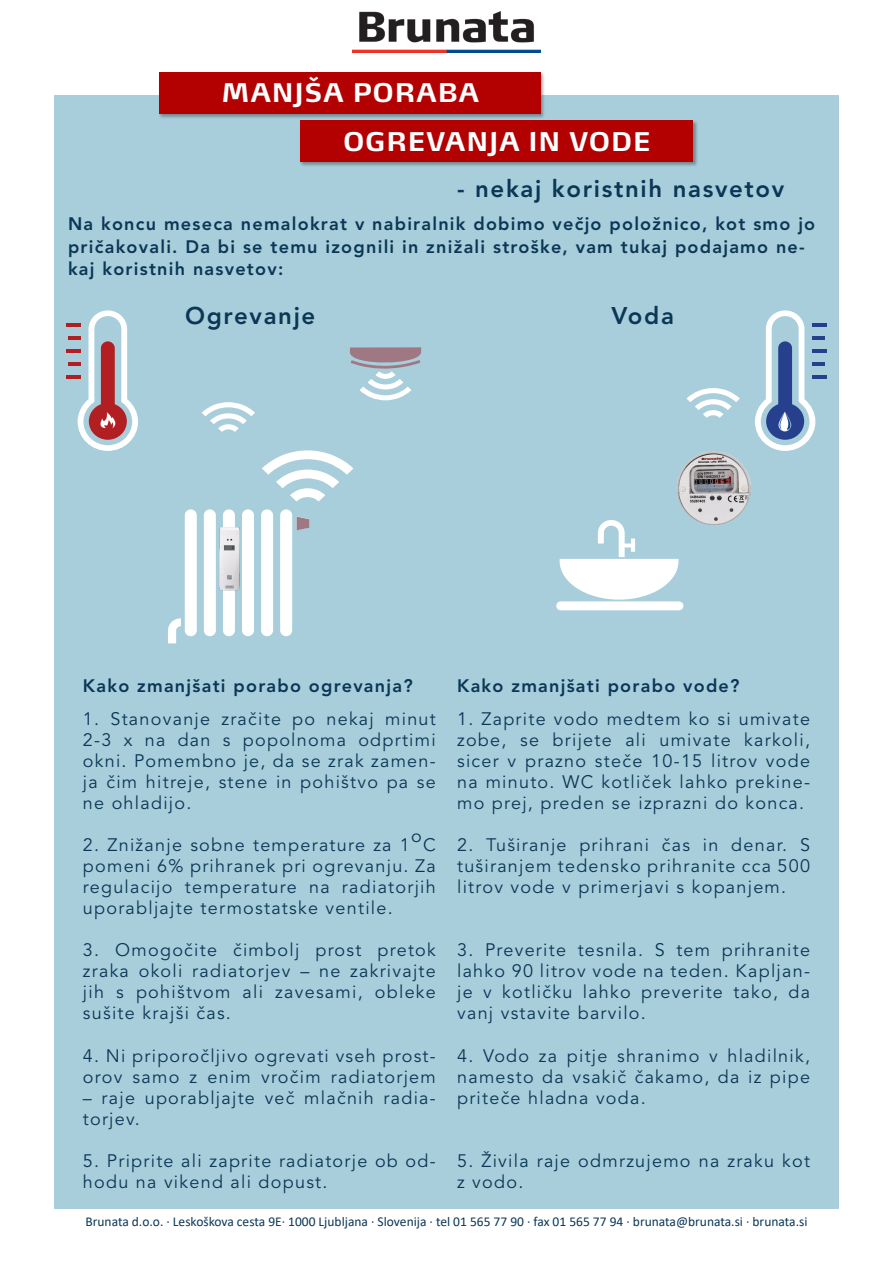
<style>
.page{position:relative;width:893px;height:1263px;background:#fff}
.page>*{position:absolute;margin:0;border:0;box-sizing:border-box;transform-origin:0 0}
.t1{font:700 25.5px/49.3px "Max OT";letter-spacing:.03em;color:#fff}
.t2{font:800 24px "Avenir LT Pro";letter-spacing:.07em;color:#0b3756}
.t3{font:18px/21px "Avenir LT Pro";letter-spacing:.07em;color:#0b3756;text-align:justify}
.t4{font:800 18px/22.5px "Avenir LT Pro";letter-spacing:.07em;color:#0b3756}
.t5{font:13.5px "Calibri";color:#0b3756}
</style>
<div class="page">
<div style="left:54px;top:96px;width:785px;height:1113px;background:#a9cedb"></div>
<div style="left:158px;top:72px;width:388px;height:47px;background:#231f20;opacity:.4"></div>
<div style="left:159px;top:73px;width:381px;height:41px;background:#b30000"></div>
<div style="left:299px;top:120px;width:399px;height:47px;background:#231f20;opacity:.4"></div>
<div style="left:300px;top:121px;width:393px;height:41px;background:#b30000"></div>
<img style="left:352px;top:12px;width:189px;height:41px">
<hr style="left:812px;top:324px;width:15px;height:3px;background:#253f8e">
<hr style="left:812px;top:349px;width:15px;height:4px;background:#27408e">
<svg style="left:755px;top:310px;width:70px;height:141px"></svg>
<hr style="left:812px;top:375px;width:15px;height:3px;background:#27408e">
<img style="left:770px;top:408px;width:30px;height:27px">
<div style="left:556px;top:601px;width:127px;height:9px;background:#fff;border-radius:4px"></div>
<svg style="left:560px;top:520px;width:118px;height:80px"></svg>
<img style="left:677px;top:451px;width:74px;height:74px;border-radius:37px">
<hr style="left:66px;top:324px;width:15px;height:3px;background:#b21f23">
<hr style="left:66px;top:349px;width:15px;height:4px;background:#b21f23">
<svg style="left:68px;top:310px;width:70px;height:141px"></svg>
<hr style="left:66px;top:375px;width:15px;height:3px;background:#b21f23">
<img style="left:93px;top:408px;width:30px;height:27px">
<svg style="left:168px;top:509px;width:141px;height:134px"></svg>
<svg style="left:262px;top:450px;width:91px;height:51px"></svg>
<img style="left:216px;top:521px;width:25px;height:74px">
<svg style="left:202px;top:402px;width:53px;height:30px"></svg>
<svg style="left:686px;top:388px;width:54px;height:30px"></svg>
<svg style="left:349px;top:347px;width:73px;height:53px"></svg>
<p class="t1" style="left:343px;top:68px;width:309px;text-indent:-122px">MANJŠA PORABA<br>OGREVANJA IN VODE</p>
<p class="t2" style="left:457px;top:174px;width:329px">- nekaj koristnih nasvetov</p>
<p class="t4" style="left:68px;top:213px;width:749px">Na koncu meseca nemalokrat v nabiralnik dobimo večjo položnico, kot smo jo pričakovali. Da bi se temu izognili in znižali stroške, vam tukaj podajamo ne&shy;kaj koristnih nasvetov:</p>
<p class="t2" style="left:185px;top:302px;width:132px">Ogrevanje</p>
<p class="t2" style="left:611px;top:302px;width:64px">Voda</p>
<p class="t4" style="left:83px;top:675px;width:331px">Kako zmanjšati porabo ogrevanja?</p>
<p class="t3" style="left:83px;top:709px;width:354px">1. Stanovanje zračite po nekaj minut 2-3 x na dan s popolnoma odprtimi okni. Pomembno je, da se zrak zamen&shy;ja čim hitreje, stene in pohištvo pa se ne ohladijo.</p>
<p class="t3" style="left:83px;top:835px;width:329px">2. Znižanje sobne temperature za 1</p>
<p class="t3" style="left:411px;top:826px;width:12px">o</p>
<p class="t3" style="left:83px;top:835px;width:354px;text-indent:340px">C pomeni 6% prihranek pri ogrevanju. Za regulacijo temperature na radiatorjih uporabljajte termostatske ventile.</p>
<p class="t3" style="left:83px;top:940px;width:354px">3. Omogočite čimbolj prost pretok zraka okoli radiatorjev – ne zakrivajte jih s pohištvom ali zavesami, obleke sušite krajši čas.</p>
<p class="t3" style="left:83px;top:1045px;width:354px">4. Ni priporočljivo ogrevati vseh prost&shy;orov samo z enim vročim radiatorjem</p>
<p class="t3" style="left:83px;top:1087px;width:354px">– raje uporabljajte več mlačnih radia&shy;torjev.</p>
<p class="t3" style="left:83px;top:1150px;width:354px">5. Priprite ali zaprite radiatorje ob od&shy;hodu na vikend ali dopust.</p>
<p class="t4" style="left:457px;top:675px;width:284px">Kako zmanjšati porabo vode?</p>
<p class="t3" style="left:457px;top:709px;width:354px">1. Zaprite vodo medtem ko si umivate zobe, se brijete ali umivate karkoli, sicer v prazno steče 10-15 litrov vode na minuto. WC kotliček lahko prekine&shy;mo prej, preden se izprazni do konca.</p>
<p class="t3" style="left:457px;top:835px;width:354px">2. Tuširanje prihrani čas in denar. S tuširanjem tedensko prihranite cca 500 litrov vode v primerjavi s kopanjem.</p>
<p class="t3" style="left:457px;top:940px;width:354px">3. Preverite tesnila. S tem prihranite lahko 90 litrov vode na teden. Kapljan&shy;je v kotličku lahko preverite tako, da vanj vstavite barvilo.</p>
<p class="t3" style="left:457px;top:1045px;width:354px">4. Vodo za pitje shranimo v hladilnik, namesto da vsakič čakamo, da iz pipe priteče hladna voda.</p>
<p class="t3" style="left:457px;top:1150px;width:354px">5. Živila raje odmrzujemo na zraku kot z vodo.</p>
<p class="t5" style="left:85px;top:1212px;width:724px">Brunata d.o.o. · Leskoškova cesta 9E· 1000 Ljubljana · Slovenija · tel 01 565 77 90 · fax 01 565 77 94 · brunata@brunata.si · brunata.si</p>
</div>
